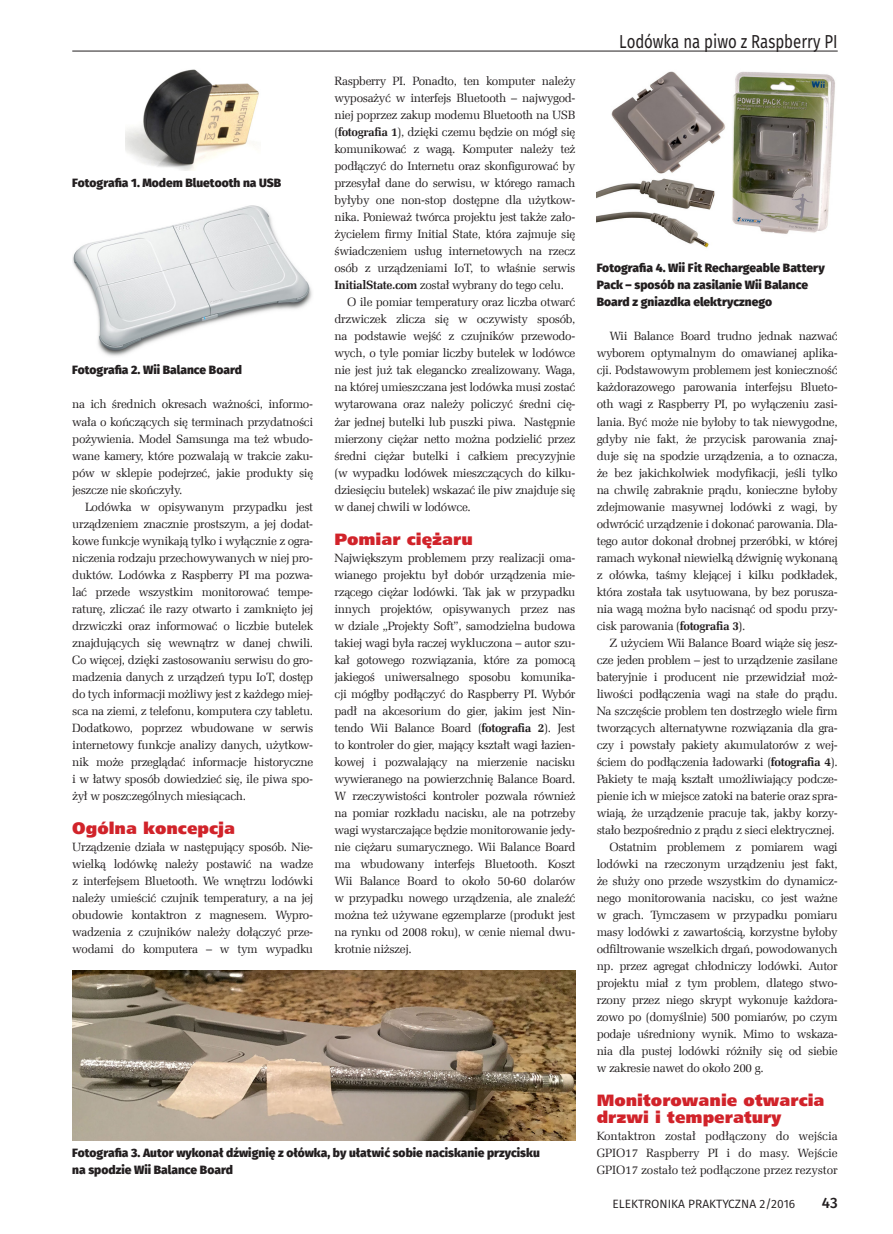
<style>
.page{position:relative;width:893px;height:1234px;background:#fff}
.page>*{position:absolute;margin:0;border:0;box-sizing:border-box;transform-origin:0 0}
.t1{font:18.75px "Fira Sans";color:#231f20;scale:.8 1}
._3_Srodtytul_kurs{font:16.5px/17px "Humnst 777 X Blk EU";color:#d1232a}
.t2{font:500 15px "Fira Sans";color:#231f20}
._1_Body{font:12px/17px "Zapf Ellipt EU";letter-spacing:-.03em;color:#231f20;text-align:justify}
._4_Podpis{font:800 12px/17px "Fira Sans";color:#231f20}
.t3{font:12px "Fira Sans";color:#231f20}
.s1{font-weight:700}
</style>
<div class="page">
<hr style="left:72px;top:51px;width:766px;height:1px;background:#231f20">
<img style="left:125px;top:69px;width:134px;height:101px">
<img style="left:72px;top:205px;width:240px;height:151px">
<img style="left:72px;top:970px;width:503px;height:170px">
<img style="left:597px;top:71px;width:238px;height:177px">
<p class="_4_Podpis" style="left:72px;top:174px;width:211px">Fotografia 1. Modem Bluetooth na USB</p>
<p class="_4_Podpis" style="left:72px;top:361px;width:171px">Fotografia 2. Wii Balance Board</p>
<p class="_1_Body" style="left:72px;top:396px;width:242px">na ich średnich okresach ważności, informo&shy;wała o kończących się terminach przydatności pożywienia. Model Samsunga ma też wbudo&shy;wane kamery, które pozwalają w trakcie zaku&shy;pów w sklepie podejrzeć, jakie produkty się jeszcze nie skończyły.</p>
<p class="_1_Body" style="left:72px;top:498px;width:242px;text-indent:13px">Lodówka w opisywanym przypadku jest urządzeniem znacznie prostszym, a jej dodat&shy;kowe funkcje wynikają tylko i wyłącznie z ogra&shy;niczenia rodzaju przechowywanych w niej pro&shy;duktów. Lodówka z Raspberry PI ma pozwa&shy;lać przede wszystkim monitorować tempe&shy;raturę, zliczać ile razy otwarto i zamknięto jej drzwiczki oraz informować o liczbie butelek znajdujących się wewnątrz w danej chwili.<br>Co więcej, dzięki zastosowaniu serwisu do gro&shy;madzenia danych z urządzeń typu IoT, dostęp do tych informacji możliwy jest z każdego miej&shy;sca na ziemi, z telefonu, komputera czy tabletu.<br>Dodatkowo, poprzez wbudowane w serwis internetowy funkcje analizy danych, użytkow&shy;nik może przeglądać informacje historyczne i w łatwy sposób dowiedzieć się, ile piwa spo&shy;żył w poszczególnych miesiącach.</p>
<p class="_3_Srodtytul_kurs" style="left:72px;top:820px;width:164px">Ogólna koncepcja</p>
<p class="_1_Body" style="left:72px;top:838px;width:242px">Urządzenie działa w następujący sposób. Nie&shy;wielką lodówkę należy postawić na wadze z interfejsem Bluetooth. We wnętrzu lodówki należy umieścić czujnik temperatury, a na jej obudowie kontaktron z magnesem. Wypro&shy;wadzenia z czujników należy dołączyć prze&shy;wodami do komputera – w tym wypadku</p>
<p class="_1_Body" style="left:334px;top:73px;width:242px">Raspberry PI. Ponadto, ten komputer należy wyposażyć w interfejs Bluetooth – najwygod&shy;niej poprzez zakup modemu Bluetooth na USB (<span class="s1">fotografia 1</span>), dzięki czemu będzie on mógł się komunikować z wagą. Komputer należy też podłączyć do Internetu oraz skonfigurować by przesyłał dane do serwisu, w którego ramach byłyby one non-stop dostępne dla użytkow&shy;nika. Ponieważ twórca projektu jest także zało&shy;życielem firmy Initial State, która zajmuje się świadczeniem usług internetowych na rzecz osób z urządzeniami IoT, to właśnie serwis <span class="s1">InitialState.com</span> został wybrany do tego celu.</p>
<p class="_1_Body" style="left:334px;top:294px;width:242px;text-indent:13px">O ile pomiar temperatury oraz liczba otwarć drzwiczek zlicza się w oczywisty sposób, na podstawie wejść z czujników przewodo&shy;wych, o tyle pomiar liczby butelek w lodówce nie jest już tak elegancko zrealizowany. Waga, na której umieszczana jest lodówka musi zostać wytarowana oraz należy policzyć średni cię&shy;żar jednej butelki lub puszki piwa. Następnie mierzony ciężar netto można podzielić przez średni ciężar butelki i całkiem precyzyjnie (w wypadku lodówek mieszczących do kilku&shy;dziesięciu butelek) wskazać ile piw znajduje się w danej chwili w lodówce.</p>
<p class="_3_Srodtytul_kurs" style="left:334px;top:530px;width:140px">Pomiar ciężaru</p>
<p class="_1_Body" style="left:334px;top:549px;width:242px">Największym problemem przy realizacji oma&shy;wianego projektu był dobór urządzenia mie&shy;rzącego ciężar lodówki. Tak jak w przypadku innych projektów, opisywanych przez nas w dziale „Projekty Soft”, samodzielna budowa takiej wagi była raczej wykluczona – autor szu&shy;kał gotowego rozwiązania, które za pomocą jakiegoś uniwersalnego sposobu komunika&shy;cji mógłby podłączyć do Raspberry PI. Wybór padł na akcesorium do gier, jakim jest Nin&shy;tendo Wii Balance Board (<span class="s1">fotografia 2</span>). Jest to kontroler do gier, mający kształt wagi łazien&shy;kowej i pozwalający na mierzenie nacisku wywieranego na powierzchnię Balance Board.<br>W rzeczywistości kontroler pozwala również na pomiar rozkładu nacisku, ale na potrzeby wagi wystarczające będzie monitorowanie jedy&shy;nie ciężaru sumarycznego. Wii Balance Board ma wbudowany interfejs Bluetooth. Koszt Wii Balance Board to około 50-60 dolarów w przypadku nowego urządzenia, ale znaleźć można też używane egzemplarze (produkt jest na rynku od 2008 roku), w cenie niemal dwu&shy;krotnie niższej.</p>
<p class="_4_Podpis" style="left:72px;top:1144px;width:469px">Fotografia 3. Autor wykonał dźwignię z ołówka, by ułatwić sobie naciskanie przycisku na spodzie Wii Balance Board</p>
<p class="t1" style="left:619px;top:28px;width:275px">Lodówka na piwo z Raspberry PI</p>
<p class="_4_Podpis" style="left:597px;top:259px;width:230px">Fotografia 4. Wii Fit Rechargeable Battery<br>Pack – sposób na zasilanie Wii Balance<br>Board z gniazdka elektrycznego</p>
<p class="_1_Body" style="left:597px;top:328px;width:242px;text-indent:13px">Wii Balance Board trudno jednak nazwać wyborem optymalnym do omawianej aplika&shy;cji. Podstawowym problemem jest konieczność każdorazowego parowania interfejsu Blueto&shy;oth wagi z Raspberry PI, po wyłączeniu zasi&shy;lania. Być może nie byłoby to tak niewygodne, gdyby nie fakt, że przycisk parowania znaj&shy;duje się na spodzie urządzenia, a to oznacza, że bez jakichkolwiek modyfikacji, jeśli tylko na chwilę zabraknie prądu, konieczne byłoby zdejmowanie masywnej lodówki z wagi, by odwrócić urządzenie i dokonać parowania. Dla&shy;tego autor dokonał drobnej przeróbki, w której ramach wykonał niewielką dźwignię wykonaną z ołówka, taśmy klejącej i kilku podkładek, która została tak usytuowana, by bez porusza&shy;nia wagą można było nacisnąć od spodu przy&shy;cisk parowania (<span class="s1">fotografia 3</span>).</p>
<p class="_1_Body" style="left:597px;top:634px;width:242px;text-indent:13px">Z użyciem Wii Balance Board wiąże się jesz&shy;cze jeden problem – jest to urządzenie zasilane bateryjnie i producent nie przewidział moż&shy;liwości podłączenia wagi na stałe do prądu.<br>Na szczęście problem ten dostrzegło wiele firm tworzących alternatywne rozwiązania dla gra&shy;czy i powstały pakiety akumulatorów z wej&shy;ściem do podłączenia ładowarki (<span class="s1">fotografia 4</span>).<br>Pakiety te mają kształt umożliwiający podcze&shy;pienie ich w miejsce zatoki na baterie oraz spra&shy;wiają, że urządzenie pracuje tak, jakby korzy&shy;stało bezpośrednio z prądu z sieci elektrycznej.</p>
<p class="_1_Body" style="left:597px;top:838px;width:242px;text-indent:13px">Ostatnim problemem z pomiarem wagi lodówki na rzeczonym urządzeniu jest fakt, że służy ono przede wszystkim do dynamicz&shy;nego monitorowania nacisku, co jest ważne w grach. Tymczasem w przypadku pomiaru masy lodówki z zawartością, korzystne byłoby odfiltrowanie wszelkich drgań, powodowanych np. przez agregat chłodniczy lodówki. Autor projektu miał z tym problem, dlatego stwo&shy;rzony przez niego skrypt wykonuje każdora&shy;zowo po (domyślnie) 500 pomiarów, po czym podaje uśredniony wynik. Mimo to wskaza&shy;nia dla pustej lodówki różniły się od siebie w zakresie nawet do około 200 g.</p>
<p class="_3_Srodtytul_kurs" style="left:597px;top:1092px;width:229px">Monitorowanie otwarcia drzwi i temperatury</p>
<p class="_1_Body" style="left:597px;top:1127px;width:242px">Kontaktron został podłączony do wejścia GPIO17 Raspberry PI i do masy. Wejście GPIO17 zostało też podłączone przez rezystor</p>
<p class="t3" style="left:612px;top:1195px;width:184px">ELEKTRONIKA PRAKTYCZNA 2/2016</p>
<p class="t2" style="left:822px;top:1192px;width:17px">43</p>
</div>
